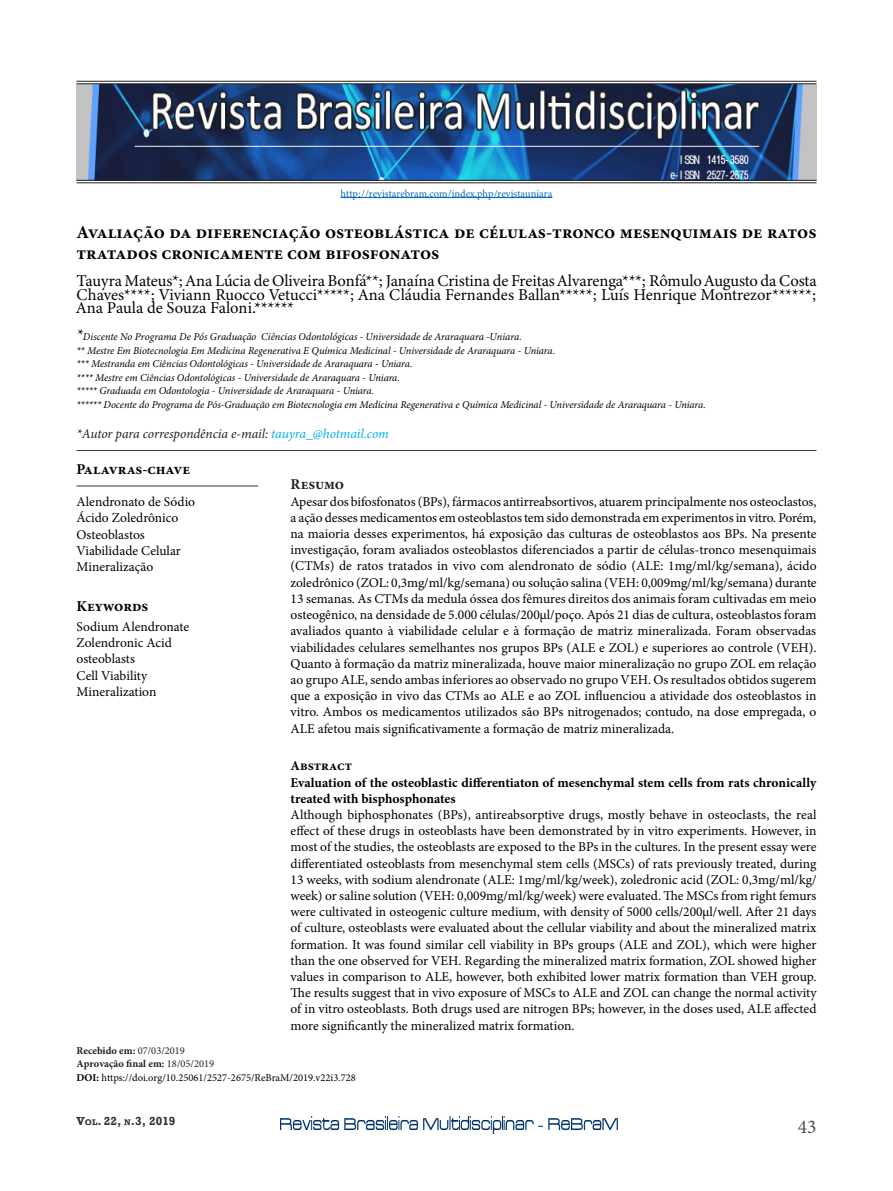
<style>
.page{position:relative;width:893px;height:1191px;background:#fff}
.page>*{position:absolute;margin:0;border:0;box-sizing:border-box;transform-origin:0 0}
.t1{font:19.5px "Minion Pro";color:#4f4f50}
.Nomes_autores{font:700 18px/21.6px "Minion Pro";color:#000}
.Nomes_autores-2{font:16.5px/13.5px "Minion 3";color:#000;text-align:justify}
.Nomes_autores-3{font:700 15px "Minion Pro";letter-spacing:-.005em;color:#000}
.Nomes_autores-4{font:700 15px "Minion Pro";letter-spacing:-.005em;color:#231f20}
.Nomes_autores-5{font:13.5px/16.2px "Minion Pro";color:#000;text-align:justify}
.Nomes_autores-6{font:700 13.5px/16.2px "Minion Pro";color:#000}
.Nomes_autores-7{font:italic 13.5px "Minion Pro";letter-spacing:-.01em;color:#231f20}
.t2{font:700 12px "Rockwell";color:#333}
.Nomes_autores-8{font:italic 10.5px "Minion Pro";letter-spacing:-.005em;color:#000}
.Nomes_autores-9{font:italic 10.5px "Minion 3";color:#000}
.Corpo_do_texto{font:10.5px "Minion Pro";color:#000}
.Citação_com_recuo{font:10.5px "Minion 3";color:#0563c1}
.Corpo_do_texto-2{font:700 10.5px "Minion Pro";color:#231f20}
.s1{font-size:16.5px}
.s2{color:#00aeef}
.s3{font-weight:400}
.s4{font-weight:700}
.s5{font-size:8.4px}
</style>
<div class="page">
<img style="left:280px;top:1116px;width:338px;height:17px">
<hr style="left:341px;top:197px;width:211px;height:1px;background:#0563c1">
<hr style="left:76px;top:450px;width:740px;height:1px;background:#333">
<hr style="left:76px;top:486px;width:182px;height:1px;background:#333">
<img style="left:77px;top:84px;width:739px;height:96px">
<hr style="left:76px;top:81px;width:740px;height:1px;background:#231f20">
<hr style="left:76px;top:83px;width:740px;height:1px;background:#231f20">
<hr style="left:77px;top:180px;width:739px;height:1px;background:#231f20">
<hr style="left:77px;top:182px;width:739px;height:1px;background:#231f20">
<p class="Citação_com_recuo" style="left:341px;top:186px;width:213px">http://revistarebram.com/index.php/revistauniara</p>
<p class="Nomes_autores" style="left:76px;top:221px;width:742px">Avaliação da diferenciação osteoblástica de células-tronco mesenquimais de ratos tratados cronicamente com bifosfonatos</p>
<p class="Nomes_autores-2" style="left:76px;top:274px;width:742px">Tauyra Mateus*; Ana Lúcia de Oliveira Bonfá**; Janaína Cristina de Freitas Alvarenga***; Rômulo Augusto da Costa Chaves****; Viviann Ruocco Vetucci*****; Ana Cláudia Fernandes Ballan*****; Luís Henrique Montrezor******; Ana Paula de Souza Faloni.******</p>
<p class="Nomes_autores-9" style="left:76px;top:330px;width:446px"><span class="s1">*</span>Discente No Programa De Pós Graduação Ciências Odontológicas - Universidade de Araraquara -Uniara.</p>
<p class="Nomes_autores-8" style="left:76px;top:343px;width:480px">** Mestre Em Biotecnologia Em Medicina Regenerativa E Química Medicinal - Universidade de Araraquara - Uniara.</p>
<p class="Nomes_autores-8" style="left:76px;top:357px;width:338px">*** Mestranda em Ciências Odontológicas - Universidade de Araraquara - Uniara.</p>
<p class="Nomes_autores-8" style="left:76px;top:370px;width:325px">**** Mestre em Ciências Odontológicas - Universidade de Araraquara - Uniara.</p>
<p class="Nomes_autores-8" style="left:76px;top:384px;width:299px">***** Graduada em Odontologia - Universidade de Araraquara - Uniara.</p>
<p class="Nomes_autores-8" style="left:76px;top:397px;width:631px">****** Docente do Programa de Pós-Graduação em Biotecnologia em Medicina Regenerativa e Química Medicinal - Universidade de Araraquara - Uniara.</p>
<p class="Nomes_autores-7" style="left:76px;top:424px;width:314px">*Autor para correspondência e-mail: <span class="s2">tauyra_@hotmail.com</span></p>
<p class="Nomes_autores-3" style="left:76px;top:458px;width:115px">Palavras-chave</p>
<p class="Nomes_autores-5" style="left:76px;top:494px;width:120px">Alendronato de Sódio</p>
<p class="Nomes_autores-5" style="left:76px;top:510px;width:104px">Ácido Zoledrônico</p>
<p class="Nomes_autores-5" style="left:76px;top:526px;width:70px">Osteoblastos</p>
<p class="Nomes_autores-5" style="left:76px;top:542px;width:106px">Viabilidade Celular</p>
<p class="Nomes_autores-5" style="left:76px;top:559px;width:78px">Mineralização</p>
<p class="Nomes_autores-3" style="left:76px;top:595px;width:73px">Keywords</p>
<p class="Nomes_autores-5" style="left:76px;top:618px;width:114px">Sodium Alendronate</p>
<p class="Nomes_autores-5" style="left:76px;top:635px;width:97px">Zolendronic Acid</p>
<p class="Nomes_autores-5" style="left:76px;top:651px;width:60px">osteoblasts</p>
<p class="Nomes_autores-5" style="left:76px;top:667px;width:72px">Cell Viability</p>
<p class="Nomes_autores-5" style="left:76px;top:683px;width:81px">Mineralization</p>
<p class="Nomes_autores-4" style="left:291px;top:474px;width:55px">Resumo</p>
<p class="Nomes_autores-5" style="left:291px;top:493px;width:528px">Apesar dos bifosfonatos (BPs), fármacos antirreabsortivos, atuarem principalmente nos osteoclastos, a ação desses medicamentos em osteoblastos tem sido demonstrada em experimentos in vitro. Porém, na maioria desses experimentos, há exposição das culturas de osteoblastos aos BPs. Na presente investigação, foram avaliados osteoblastos diferenciados a partir de células-tronco mesenquimais (CTMs) de ratos tratados in vivo com alendronato de sódio (ALE: 1mg/ml/kg/semana), ácido zoledrônico (ZOL: 0,3mg/ml/kg/semana) ou solução salina (VEH: 0,009mg/ml/kg/semana) durante 13 semanas. As CTMs da medula óssea dos fêmures direitos dos animais foram cultivadas em meio osteogênico, na densidade de 5.000 células/200μl/poço. Após 21 dias de cultura, osteoblastos foram avaliados quanto à viabilidade celular e à formação de matriz mineralizada. Foram observadas viabilidades celulares semelhantes nos grupos BPs (ALE e ZOL) e superiores ao controle (VEH).<br>Quanto à formação da matriz mineralizada, houve maior mineralização no grupo ZOL em relação ao grupo ALE, sendo ambas inferiores ao observado no grupo VEH. Os resultados obtidos sugerem que a exposição in vivo das CTMs ao ALE e ao ZOL influenciou a atividade dos osteoblastos in vitro. Ambos os medicamentos utilizados são BPs nitrogenados; contudo, na dose empregada, o ALE afetou mais significativamente a formação de matriz mineralizada.</p>
<p class="Nomes_autores-6" style="left:291px;top:757px;width:63px">Abstract</p>
<p class="Nomes_autores-6" style="left:291px;top:774px;width:528px">Evaluation of the osteoblastic differentiaton of mesenchymal stem cells from rats chronically treated with bisphosphonates</p>
<p class="Nomes_autores-5" style="left:291px;top:806px;width:527px">Although biphosphonates (BPs), antireabsorptive drugs, mostly behave in osteoclasts, the real effect of these drugs in osteoblasts have been demonstrated by in vitro experiments. However, in most of the studies, the osteoblasts are exposed to the BPs in the cultures. In the present essay were differentiated osteoblasts from mesenchymal stem cells (MSCs) of rats previously treated, during 13 weeks, with sodium alendronate (ALE: 1mg/ml/kg/week), zoledronic acid (ZOL: 0,3mg/ml/kg/ week) or saline solution (VEH: 0,009mg/ml/kg/week) were evaluated. The MSCs from right femurs were cultivated in osteogenic culture medium, with density of 5000 cells/200μl/well. After 21 days of culture, osteoblasts were evaluated about the cellular viability and about the mineralized matrix formation. It was found similar cell viability in BPs groups (ALE and ZOL), which were higher than the one observed for VEH. Regarding the mineralized matrix formation, ZOL showed higher values in comparison to ALE, however, both exhibited lower matrix formation than VEH group.<br>The results suggest that in vivo exposure of MSCs to ALE and ZOL can change the normal activity of in vitro osteoblasts. Both drugs used are nitrogen BPs; however, in the doses used, ALE affected more significantly the mineralized matrix formation.</p>
<p class="Corpo_do_texto-2" style="left:76px;top:1043px;width:110px">Recebido em: <span class="s3">07/03/2019</span></p>
<p class="Corpo_do_texto-2" style="left:76px;top:1056px;width:139px">Aprovação final em: <span class="s3">18/05/2019</span></p>
<p class="Corpo_do_texto" style="left:76px;top:1070px;width:281px"><span class="s4">DOI:</span> https://doi.org/10.25061/2527-2675/ReBraM/2019.v22i3.728</p>
<p class="t2" style="left:76px;top:1113px;width:101px">V<span class="s5">ol</span>. 22, <span class="s5">n</span>.3, 2019</p>
<h1 class="t1" style="left:798px;top:1113px;width:20px">43</h1>
</div>
